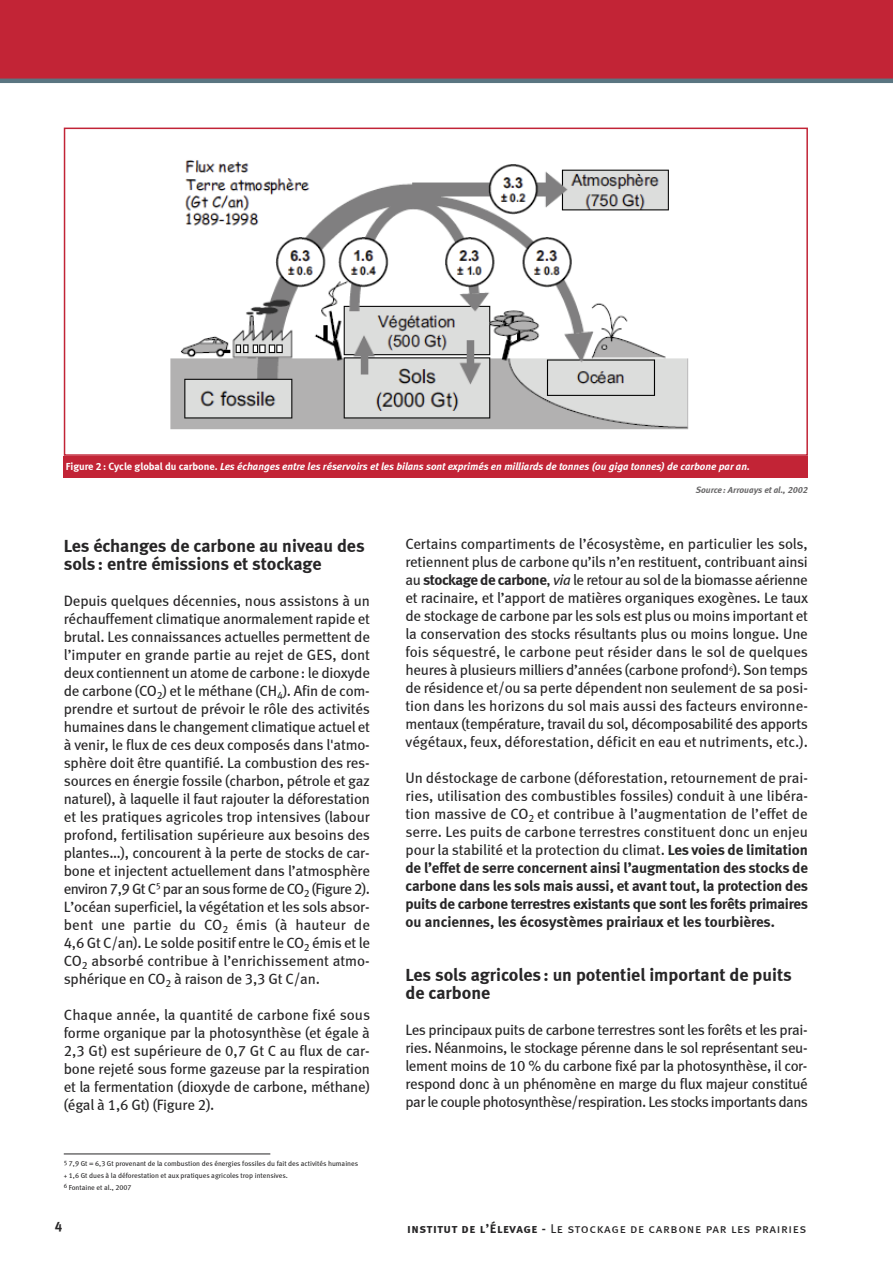
<style>
.page{position:relative;width:893px;height:1263px;background:#fff}
.page>*{position:absolute;margin:0;border:0;box-sizing:border-box;transform-origin:0 0}
.t1{font:18px/18px "Meta Bold LF";color:#272627}
.t2{font:15px/18px "Meta Book LF";letter-spacing:-.015em;color:#272627;text-align:justify}
.t3{font:15px/18px "Meta Bold LF";letter-spacing:-.005em;color:#272627;text-align:justify}
.t4{font:13.5px "Meta Bold LF";color:#272627}
.t5{font:12.75px "Meta Book LF Caps";letter-spacing:.05em;color:#272627}
.t6{font:italic 10.5px "Meta Bold LF";color:#fff}
.t7{font:italic 9px "Meta Bold LF";color:#686768}
.t8{font:7.2px/12px "Meta Book LF";color:#272627}
.s1{font-style:normal}
.s2{font-size:6.3px}
.s3{font-family:"Meta Bold LF"}
.s4{font-style:italic}
.s5{font-family:"Meta Bold LF Caps"}
</style>
<div class="page">
<div style="left:0;top:0;width:893px;height:81px;background:#c22436"></div>
<hr style="left:0;top:79px;width:893px;height:4px;background:#5a7581">
<div style="left:64px;top:456px;width:744px;height:21px;background:#c22436"></div>
<img style="left:170px;top:160px;width:519px;height:270px">
<div style="left:64px;top:128px;width:744px;height:328px;border:2px solid #c22436"></div>
<hr style="left:64px;top:1154px;width:206px;height:1px;background:#272627">
<p class="t6" style="left:66px;top:461px;width:686px"><span class="s1">figure 2: cycle global du carbone.</span> Les échanges entre les réservoirs et les bilans sont exprimés en milliards de tonnes (ou giga tonnes) de carbone par an.</p>
<p class="t7" style="left:696px;top:485px;width:114px">Source: Arrouays et al., 2002</p>
<p class="t1" style="left:64px;top:536px;width:302px">Les échanges de carbone au niveau des sols : entre émissions et stockage</p>
<p class="t2" style="left:64px;top:591px;width:308px">Depuis quelques décennies, nous assistons à un réchauffement climatique anormalement rapide et brutal. Les connaissances actuelles permettent de l’imputer en grande partie au rejet de GES, dont deux contiennent un atome de carbone: le dioxyde de carbone (CO<sub>2</sub>) et le méthane (CH<sub>4</sub>). Afin de com&shy;prendre et surtout de prévoir le rôle des activités humaines dans le changement climatique actuel et à venir, le flux de ces deux composés dans l'atmo&shy;sphère doit être quantifié. La combustion des res&shy;sources en énergie fossile (charbon, pétrole et gaz naturel), à laquelle il faut rajouter la déforestation et les pratiques agricoles trop intensives (labour profond, fertilisation supérieure aux besoins des plantes…), concourent à la perte de stocks de car&shy;bone et injectent actuellement dans l’atmosphère environ 7,9 Gt C<sup>5</sup> par an sous forme de CO<sub>2</sub> (Figure 2).<br>L’océan superficiel, la végétation et les sols absor&shy;bent une partie du CO<sub>2</sub> émis (à hauteur de 4,6 Gt C/an). Le solde positif entre le CO<sub>2</sub> émis et le CO<sub>2</sub> absorbé contribue à l’enrichissement atmo&shy;sphérique en CO<sub>2</sub> à raison de 3,3 Gt C/an.</p>
<p class="t2" style="left:64px;top:1005px;width:308px">Chaque année, la quantité de carbone fixé sous forme organique par la photosynthèse (et égale à 2,3 Gt) est supérieure de 0,7 Gt C au flux de car&shy;bone rejeté sous forme gazeuse par la respiration et la fermentation (dioxyde de carbone, méthane) (égal à 1,6 Gt) (Figure 2).</p>
<p class="t8" style="left:64px;top:1157px;width:296px"><span class="s2">5</span> 7,9 Gt = 6,3 Gt provenant de la combustion des énergies fossiles du fait des activités humaines <span class="s2">+</span> 1,6 Gt dues à la déforestation et aux pratiques agricoles trop intensives.<br><sup>6</sup> Fontaine et al., 2007</p>
<p class="t2" style="left:405px;top:535px;width:404px">Certains compartiments de l’écosystème, en particulier les sols, retiennent plus de carbone qu’ils n’en restituent, contribuant ainsi au <span class="s3">stockage de carbone</span>, <span class="s4">via</span> le retour au sol de la biomasse aérienne et racinaire, et l’apport de matières organiques exogènes. Le taux de stockage de carbone par les sols est plus ou moins important et la conservation des stocks résultants plus ou moins longue. Une fois séquestré, le carbone peut résider dans le sol de quelques heures à plusieurs milliers d’années (carbone profond<sup>6</sup>). Son temps de résidence et/ou sa perte dépendent non seulement de sa posi&shy;tion dans les horizons du sol mais aussi des facteurs environne&shy;mentaux (température, travail du sol, décomposabilité des apports végétaux, feux, déforestation, déficit en eau et nutriments, etc.).</p>
<p class="t2" style="left:405px;top:769px;width:404px">Un déstockage de carbone (déforestation, retournement de prai&shy;ries, utilisation des combustibles fossiles) conduit à une libéra&shy;tion massive de CO<sub>2</sub> et contribue à l’augmentation de l’effet de serre. Les puits de carbone terrestres constituent donc un enjeu pour la stabilité et la protection du climat. <span class="s3">Les voies de limitation</span></p>
<p class="t3" style="left:405px;top:859px;width:404px">de l’effet de serre concernent ainsi l’augmentation des stocks de carbone dans les sols mais aussi, et avant tout, la protection des puits de carbone terrestres existants que sont les forêts primaires ou anciennes, les écosystèmes prairiaux et les tourbières.</p>
<p class="t1" style="left:405px;top:966px;width:388px">Les sols agricoles : un potentiel important de puits de carbone</p>
<p class="t2" style="left:405px;top:1021px;width:404px">Les principaux puits de carbone terrestres sont les forêts et les prai&shy;ries. Néanmoins, le stockage pérenne dans le sol représentant seu&shy;lement moins de 10 % du carbone fixé par la photosynthèse, il cor&shy;respond donc à un phénomène en marge du flux majeur constitué par le couple photosynthèse/respiration. Les stocks importants dans</p>
<p class="t4" style="left:55px;top:1218px;width:9px">4</p>
<p class="t5" style="left:407px;top:1221px;width:401px"><span class="s5">institut de l’Élevage -</span> Le stockage de carbone par les prairies</p>
</div>
